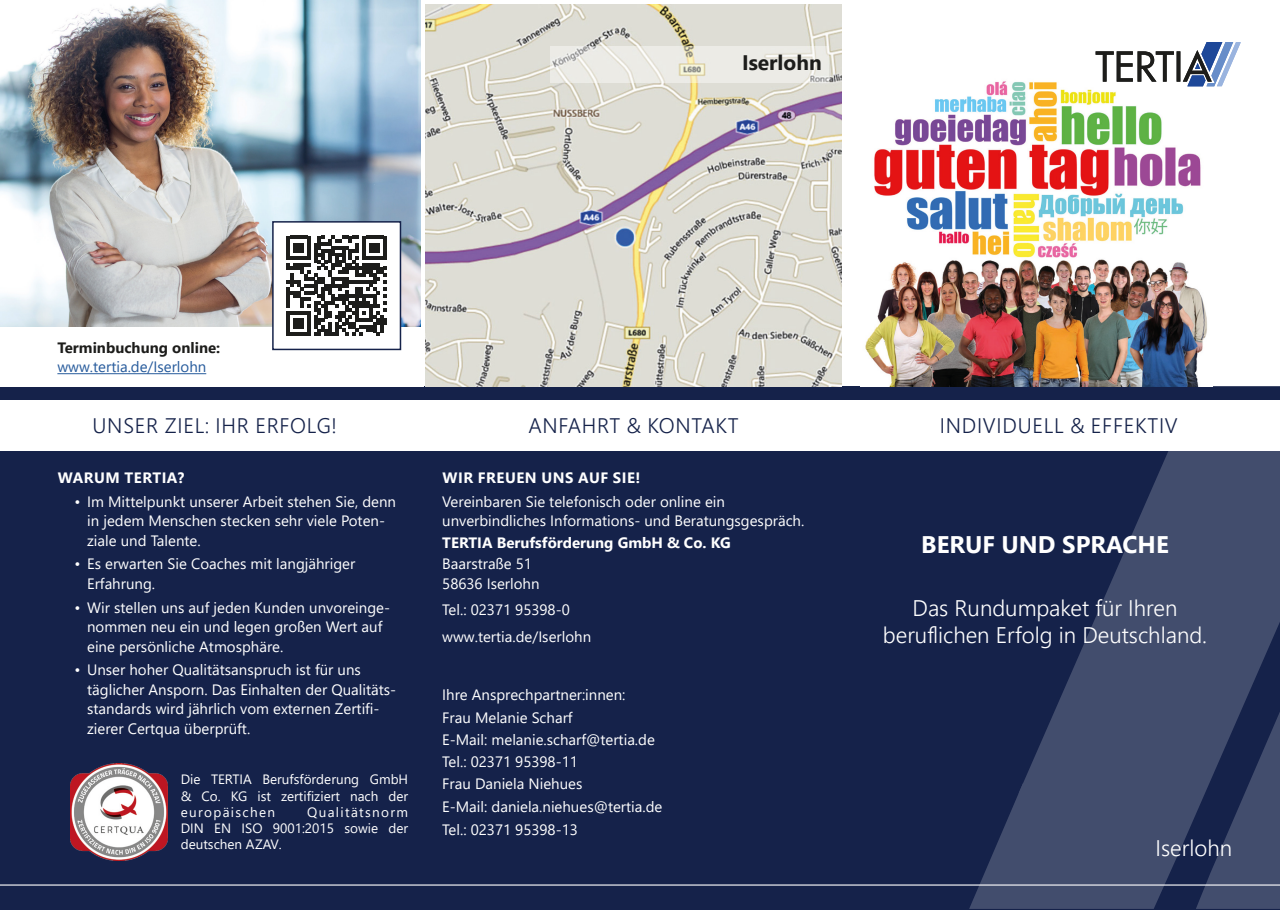
<style>
.page{position:relative;width:1280px;height:910px;background:#fff}
.page>*{position:absolute;margin:0;border:0;box-sizing:border-box;transform-origin:0 0}
.t1{font:700 24px "Segoe UI";color:#fff}
.t2{font:300 22.5px/27px "Segoe UI";color:#fff;text-align:center}
.t3{font:300 21px "Segoe UI";letter-spacing:.035em;color:#15224a}
.t4{font:700 21px "Segoe UI";color:#1d1d1b}
.t5{font:15px/19.5px "Segoe UI";color:#fff}
.t6{font:700 15px "Segoe UI";letter-spacing:.035em;color:#fff}
.t7{font:700 15px "Segoe UI";color:#fff}
.t8{font:15px "Segoe UI";color:#275b9c}
.t9{font:700 15px "Segoe UI";color:#1d1d1b}
.t10{font:13.5px/16.2px "Segoe UI";color:#fff;text-align:justify}
</style>
<div class="page">
<div style="left:0;top:387px;width:1280px;height:523px;background:#15224a"></div>
<hr style="left:0;top:884px;width:1280px;height:2px;background:#fff">
<svg style="left:1023px;top:386px;width:257px;height:457px;fill:#424d6d"></svg>
<svg style="left:969px;top:783px;width:214px;height:126px"></svg>
<svg style="left:1196px;top:711px;width:84px;height:198px"></svg>
<img style="left:70px;top:763px;width:98px;height:98px">
<img style="left:865px;top:81px;width:347px;height:306px">
<img style="left:0;top:0;width:421px;height:327px">
<div style="left:0;top:400px;width:1280px;height:51px;background:#fff"></div>
<div style="left:0;top:387px;width:1280px;height:13px;background:#15224a"></div>
<img style="left:425px;top:4px;width:417px;height:383px">
<svg style="left:550px;top:46px;width:279px;height:37px;background:#e9e8e1"></svg>
<svg style="left:1095px;top:43px;width:146px;height:43px"></svg>
<hr style="left:57px;top:373px;width:149px;height:1px;background:#275b9c">
<div style="left:273px;top:222px;width:127px;height:127px;background:#fff"></div>
<svg style="left:287px;top:236px;width:100px;height:100px"></svg>
<div style="left:272px;top:221px;width:129px;height:129px;border:2px solid #15224a"></div>
<p class="t9" style="left:57px;top:333px;width:164px">Terminbuchung online:</p>
<p class="t8" style="left:57px;top:353px;width:150px">www.tertia.de/Iserlohn</p>
<h3 class="t4" style="left:742px;top:42px;width:81px">Iserlohn</h3>
<h3 class="t3" style="left:93px;top:406px;width:246px">UNSER ZIEL: IHR ERFOLG!</h3>
<h3 class="t3" style="left:528px;top:406px;width:212px">ANFAHRT &amp; KONTAKT</h3>
<h3 class="t3" style="left:940px;top:406px;width:239px">INDIVIDUELL &amp; EFFEKTIV</h3>
<p class="t6" style="left:58px;top:463px;width:128px">WARUM TERTIA?</p>
<p class="t5" style="left:87px;top:490px;width:310px;text-indent:-13px">• Im Mittelpunkt unserer Arbeit stehen Sie, denn in jedem Menschen stecken sehr viele Poten&shy;ziale und Talente.</p>
<p class="t5" style="left:87px;top:553px;width:270px;text-indent:-13px">• Es erwarten Sie Coaches mit langjähriger<br>Erfahrung.</p>
<p class="t5" style="left:87px;top:596px;width:304px;text-indent:-13px">• Wir stellen uns auf jeden Kunden unvoreinge&shy;nommen neu ein und legen großen Wert auf eine persönliche Atmosphäre.</p>
<p class="t5" style="left:87px;top:659px;width:311px;text-indent:-13px">• Unser hoher Qualitätsanspruch ist für uns täglicher Ansporn. Das Einhalten der Qualitäts&shy;standards wird jährlich vom externen Zertifi&shy;zierer Certqua überprüft.</p>
<p class="t10" style="left:181px;top:770px;width:229px">Die TERTIA Berufsförderung GmbH &amp; Co. KG ist zertifiziert nach der europäischen</p>
<p class="t10" style="left:181px;top:803px;width:229px;text-indent:126px">Qualitätsnorm DIN EN ISO 9001:2015 sowie der deutschen AZAV.</p>
<p class="t6" style="left:442px;top:463px;width:199px">WIR FREUEN UNS AUF SIE!</p>
<p class="t5" style="left:442px;top:490px;width:364px">Vereinbaren Sie telefonisch oder online ein unverbindliches Informations- und Beratungsgespräch.</p>
<p class="t7" style="left:442px;top:529px;width:290px">TERTIA Berufsförderung GmbH &amp; Co. KG</p>
<p class="t5" style="left:442px;top:552px;width:99px;line-height:20.1px">Baarstraße 51<br>58636 Iserlohn</p>
<p class="t5" style="left:442px;top:595px;width:150px;line-height:26.5px">Tel.: 02371 95398-0 www.tertia.de/Iserlohn</p>
<p class="t5" style="left:442px;top:683px;width:222px;line-height:22.2px">Ihre Ansprechpartner:innen:<br>Frau Melanie Scharf<br>E-Mail: melanie.scharf@tertia.de<br>Tel.: 02371 95398-11<br>Frau Daniela Niehues<br>E-Mail: daniela.niehues@tertia.de</p>
<p class="t5" style="left:442px;top:819px;width:137px">Tel.: 02371 95398-13</p>
<h1 class="t1" style="left:921px;top:522px;width:249px">BERUF UND SPRACHE</h1>
<h2 class="t2" style="left:883px;top:592px;width:326px">Das Rundumpaket für Ihren beruflichen Erfolg in Deutschland.</h2>
<h2 class="t2" style="left:1155px;top:832px;width:78px">Iserlohn</h2>
</div>
